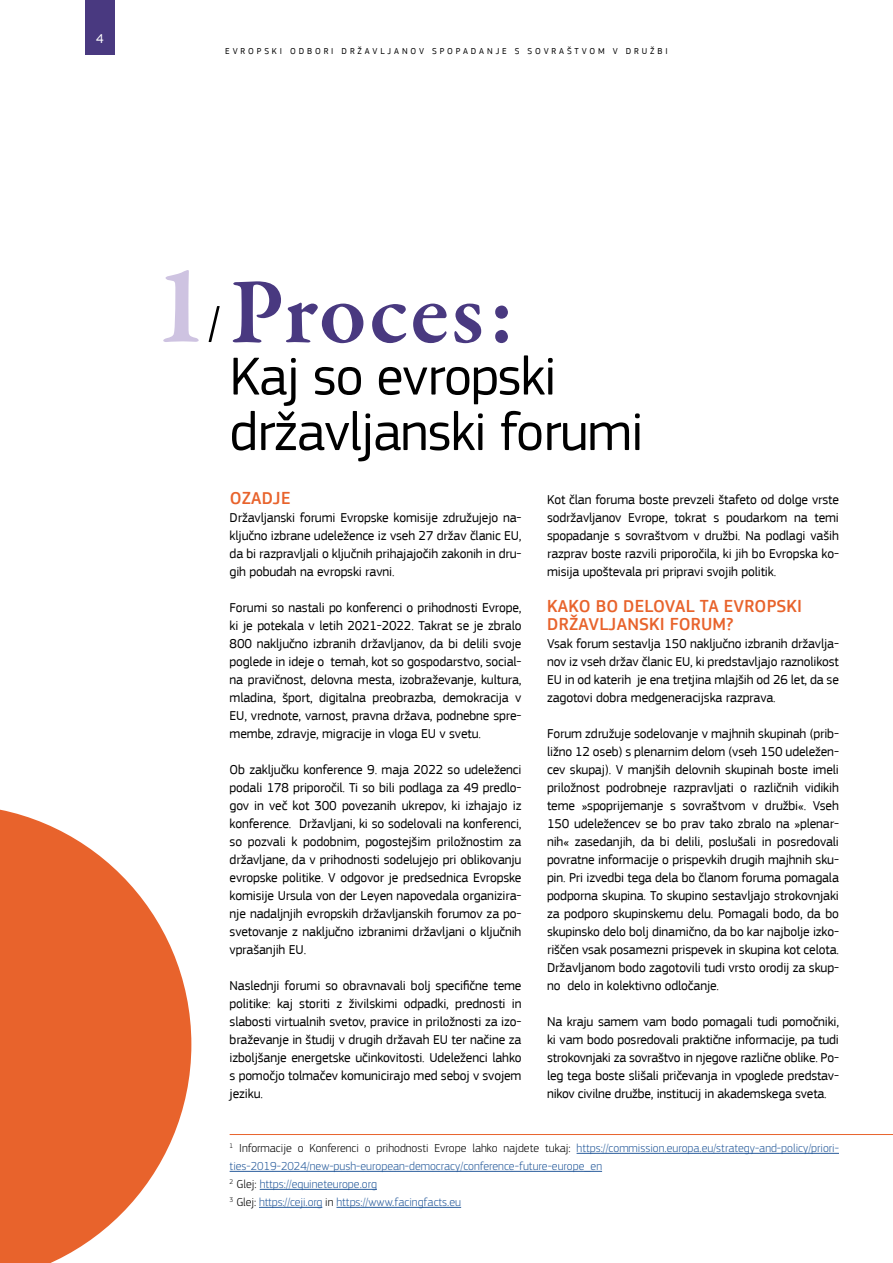
<style>
.page{position:relative;width:893px;height:1263px;background:#fff}
.page>*{position:absolute;margin:0;border:0;box-sizing:border-box;transform-origin:0 0}
.t1{font:600 94.5px "Garamond Premr Pro";letter-spacing:.02em;color:#493980}
.t2{font:55.5px/55.5px "EC Square Sans Pro";letter-spacing:-.02em;color:#000}
.t3{font:500 18px/18px "EC Square Sans Pro";letter-spacing:.01em;color:#e8632c}
.t4{font:13.5px/18px "EC Square Sans Pro";letter-spacing:-.01em;color:#000;text-align:justify}
.t5{font:13.5px "EC Square Sans Pro";color:#fff}
.t6{font:300 12px/18px "EC Square Sans Pro";color:#275b9b}
.t7{font:9px "EC Square Sans Pro";letter-spacing:.32em;color:#000}
.s1{color:#000}
</style>
<div class="page">
<div style="left:85px;top:0;width:30px;height:54px;background:#493980"></div>
<svg style="left:0;top:809px;width:191px;height:454px;fill:#e8632c"></svg>
<svg style="left:163px;top:270px;width:36px;height:72px"></svg>
<svg style="left:209px;top:306px;width:11px;height:36px"></svg>
<hr style="left:577px;top:1153px;width:262px;height:1px;background:#275b9b">
<hr style="left:230px;top:1171px;width:372px;height:1px;background:#275b9b">
<hr style="left:260px;top:1189px;width:117px;height:1px;background:#275b9b">
<hr style="left:259px;top:1207px;width:63px;height:1px;background:#275b9b">
<hr style="left:336px;top:1207px;width:125px;height:1px;background:#275b9b">
<hr style="left:230px;top:1134px;width:663px;height:1px;background:#e8632c">
<p class="t5" style="left:96px;top:30px;width:9px">4</p>
<p class="t7" style="left:225px;top:46px;width:444px">EVROPSKI ODBORI DRŽAVLJANOV SPOPADANJE S SOVRAŠTVOM V DRUŽBI</p>
<h1 class="t1" style="left:230px;top:255px;width:287px">Proces:</h1>
<h2 class="t2" style="left:230px;top:349px;width:415px">Kaj so evropski državljanski forumi</h2>
<h3 class="t3" style="left:230px;top:489px;width:62px">OZADJE</h3>
<p class="t4" style="left:230px;top:509px;width:293px">Državljanski forumi Evropske komisije združujejo na&shy;ključno izbrane udeležence iz vseh 27 držav članic EU, da bi razpravljali o ključnih prihajajočih zakonih in dru&shy;gih pobudah na evropski ravni.</p>
<p class="t4" style="left:230px;top:599px;width:293px">Forumi so nastali po konferenci o prihodnosti Evrope, ki je potekala v letih 2021-2022. Takrat se je zbralo 800 naključno izbranih državljanov, da bi delili svoje poglede in ideje o temah, kot so gospodarstvo, social&shy;na pravičnost, delovna mesta, izobraževanje, kultura, mladina, šport, digitalna preobrazba, demokracija v EU, vrednote, varnost, pravna država, podnebne spre&shy;membe, zdravje, migracije in vloga EU v svetu.</p>
<p class="t4" style="left:230px;top:761px;width:293px">Ob zaključku konference 9. maja 2022 so udeleženci podali 178 priporočil. Ti so bili podlaga za 49 predlo&shy;gov in več kot 300 povezanih ukrepov, ki izhajajo iz konference. Državljani, ki so sodelovali na konferenci, so pozvali k podobnim, pogostejšim priložnostim za državljane, da v prihodnosti sodelujejo pri oblikovanju evropske politike. V odgovor je predsednica Evropske komisije Ursula von der Leyen napovedala organizira&shy;nje nadaljnjih evropskih državljanskih forumov za po&shy;svetovanje z naključno izbranimi državljani o ključnih vprašanjih EU.</p>
<p class="t4" style="left:230px;top:977px;width:293px">Naslednji forumi so obravnavali bolj specifične teme politike: kaj storiti z živilskimi odpadki, prednosti in slabosti virtualnih svetov, pravice in priložnosti za izo&shy;braževanje in študij v drugih državah EU ter načine za izboljšanje energetske učinkovitosti. Udeleženci lahko s pomočjo tolmačev komunicirajo med seboj v svojem jeziku.</p>
<p class="t4" style="left:547px;top:491px;width:293px">Kot član foruma boste prevzeli štafeto od dolge vrste sodržavljanov Evrope, tokrat s poudarkom na temi spopadanje s sovraštvom v družbi. Na podlagi vaših razprav boste razvili priporočila, ki jih bo Evropska ko&shy;misija upoštevala pri pripravi svojih politik.</p>
<h3 class="t3" style="left:547px;top:597px;width:256px">KAKO BO DELOVAL TA EVROPSKI<br>DRŽAVLJANSKI FORUM?</h3>
<p class="t4" style="left:547px;top:635px;width:293px">Vsak forum sestavlja 150 naključno izbranih državlja&shy;nov iz vseh držav članic EU, ki predstavljajo raznolikost EU in od katerih je ena tretjina mlajših od 26 let, da se zagotovi dobra medgeneracijska razprava.</p>
<p class="t4" style="left:547px;top:725px;width:293px">Forum združuje sodelovanje v majhnih skupinah (prib&shy;ližno 12 oseb) s plenarnim delom (vseh 150 udeležen&shy;cev skupaj). V manjših delovnih skupinah boste imeli priložnost podrobneje razpravljati o različnih vidikih teme »spoprijemanje s sovraštvom v družbi«. Vseh 150 udeležencev se bo prav tako zbralo na »plenar&shy;nih« zasedanjih, da bi delili, poslušali in posredovali povratne informacije o prispevkih drugih majhnih sku&shy;pin. Pri izvedbi tega dela bo članom foruma pomagala podporna skupina. To skupino sestavljajo strokovnjaki za podporo skupinskemu delu. Pomagali bodo, da bo skupinsko delo bolj dinamično, da bo kar najbolje izko&shy;riščen vsak posamezni prispevek in skupina kot celota.<br>Državljanom bodo zagotovili tudi vrsto orodij za skup&shy;no delo in kolektivno odločanje.</p>
<p class="t4" style="left:547px;top:1013px;width:293px">Na kraju samem vam bodo pomagali tudi pomočniki, ki vam bodo posredovali praktične informacije, pa tudi strokovnjaki za sovraštvo in njegove različne oblike. Po&shy;leg tega boste slišali pričevanja in vpoglede predstav&shy;nikov civilne družbe, institucij in akademskega sveta.</p>
<p class="t6" style="left:230px;top:1139px;width:611px"><sup>1</sup> <span class="s1">Informacije o Konferenci o prihodnosti Evrope lahko najdete tukaj:</span> https://commission.europa.eu/strategy-and-policy/priori&shy;ties-2019-2024/new-push-european-democracy/conference-future-europe_en<br><sup>2</sup> <span class="s1">Glej:</span> https://equineteurope.org<br><sup>3</sup> <span class="s1">Glej:</span> https://ceji.org <span class="s1">in</span> https://www.facingfacts.eu</p>
</div>
